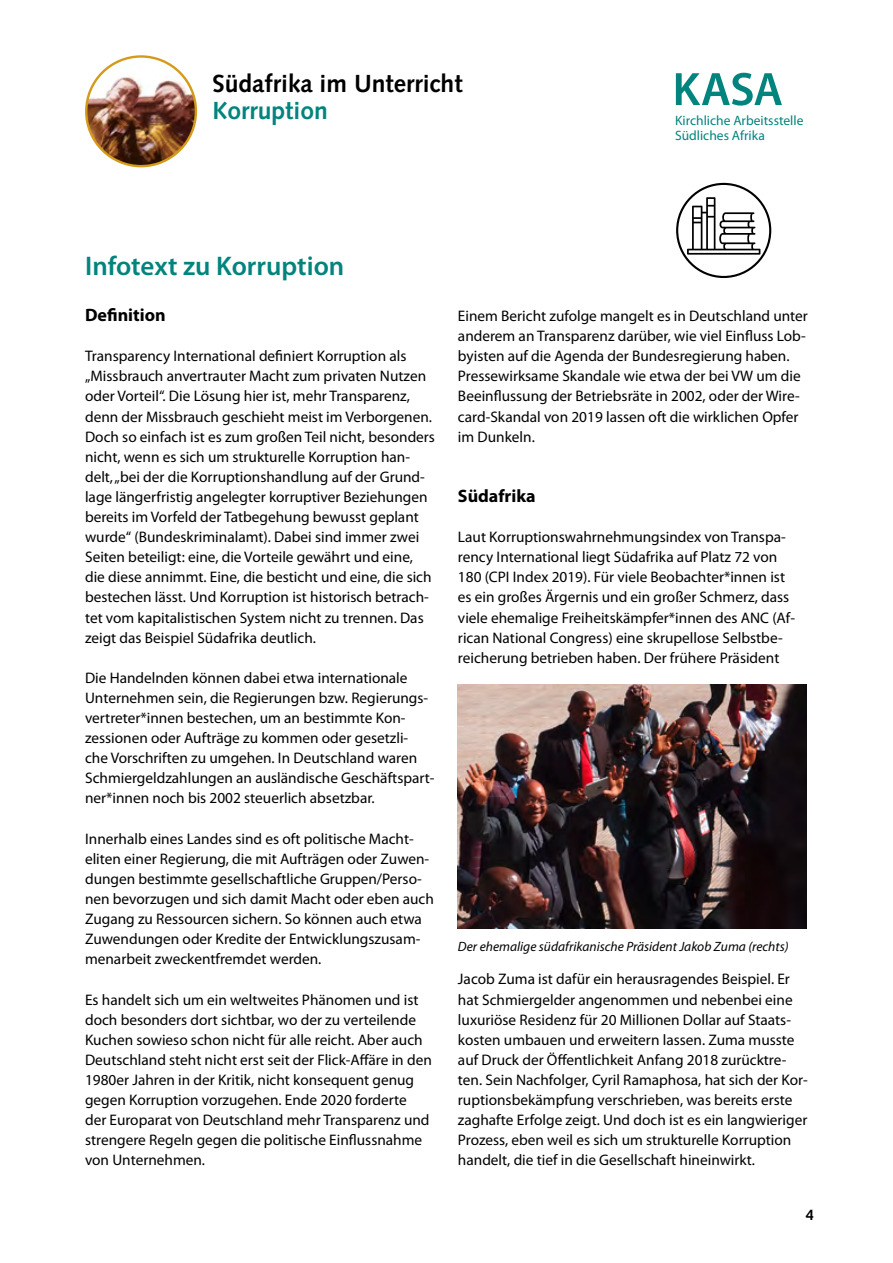
<style>
.page{position:relative;width:893px;height:1263px;background:#fff}
.page>*{position:absolute;margin:0;border:0;box-sizing:border-box;transform-origin:0 0}
.t1{font:600 27px "Myriad Pro";color:#00847d}
.t2{font:700 24.75px "Syntax";color:#000}
.t3{font:700 24.75px "Syntax";color:#00847d}
.t4{font:700 18px "Myriad Pro";color:#000}
.t5{font:15.3px/20.1px "Myriad Pro";color:#000}
.t6{font:700 15px "Syntax";color:#000}
.t7{font:13.65px/15.8px "Myriad Pro";color:#00847d}
.t8{font:italic 13.5px "Myriad Pro";color:#000}
</style>
<div class="page">
<img style="left:86px;top:56px;width:110px;height:110px;border-radius:55px">
<div style="left:85px;top:55px;width:112px;height:112px;border:2px solid #d49b1a;border-radius:50%"></div>
<svg style="left:676px;top:73px;width:106px;height:33px"></svg>
<img style="left:458px;top:685px;width:349px;height:243px">
<div style="left:676px;top:183px;width:95px;height:95px;border:2px solid #000;border-radius:50%"></div>
<svg style="left:687px;top:197px;width:73px;height:58px"></svg>
<h2 class="t2" style="left:212px;top:69px;width:252px">Südafrika im Unterricht</h2>
<h2 class="t3" style="left:212px;top:96px;width:117px">Korruption</h2>
<p class="t7" style="left:675px;top:112px;width:130px">Kirchliche Arbeitsstelle<br>Südliches Afrika</p>
<h1 class="t1" style="left:85px;top:249px;width:261px">Infotext zu Korruption</h1>
<p class="t4" style="left:85px;top:303px;width:82px">Definition</p>
<p class="t5" style="left:85px;top:346px;width:351px">Transparency International definiert Korruption als „Missbrauch anvertrauter Macht zum privaten Nutzen oder Vorteil“. Die Lösung hier ist, mehr Transparenz, denn der Missbrauch geschieht meist im Verborgenen.<br>Doch so einfach ist es zum großen Teil nicht, besonders nicht, wenn es sich um strukturelle Korruption han&shy;delt, „bei der die Korruptionshandlung auf der Grund&shy;lage längerfristig angelegter korruptiver Beziehungen bereits im Vorfeld der Tatbegehung bewusst geplant wurde“ (Bundeskriminalamt). Dabei sind immer zwei Seiten beteiligt: eine, die Vorteile gewährt und eine, die diese annimmt. Eine, die besticht und eine, die sich bestechen lässt. Und Korruption ist historisch betrach&shy;tet vom kapitalistischen System nicht zu trennen. Das zeigt das Beispiel Südafrika deutlich.</p>
<p class="t5" style="left:85px;top:667px;width:351px">Die Handelnden können dabei etwa internationale Unternehmen sein, die Regierungen bzw. Regierungs&shy;vertreter*innen bestechen, um an bestimmte Kon&shy;zessionen oder Aufträge zu kommen oder gesetzli&shy;che Vorschriften zu umgehen. In Deutschland waren Schmiergeldzahlungen an ausländische Geschäftspart&shy;ner*innen noch bis 2002 steuerlich absetzbar.</p>
<p class="t5" style="left:85px;top:828px;width:350px">Innerhalb eines Landes sind es oft politische Macht&shy;eliten einer Regierung, die mit Aufträgen oder Zuwen&shy;dungen bestimmte gesellschaftliche Gruppen/Perso&shy;nen bevorzugen und sich damit Macht oder eben auch Zugang zu Ressourcen sichern. So können auch etwa Zuwendungen oder Kredite der Entwicklungszusam&shy;menarbeit zweckentfremdet werden.</p>
<p class="t5" style="left:85px;top:989px;width:348px">Es handelt sich um ein weltweites Phänomen und ist doch besonders dort sichtbar, wo der zu verteilende Kuchen sowieso schon nicht für alle reicht. Aber auch Deutschland steht nicht erst seit der Flick-Affäre in den 1980er Jahren in der Kritik, nicht konsequent genug gegen Korruption vorzugehen. Ende 2020 forderte der Europarat von Deutschland mehr Transparenz und strengere Regeln gegen die politische Einflussnahme von Unternehmen.</p>
<p class="t5" style="left:458px;top:306px;width:351px">Einem Bericht zufolge mangelt es in Deutschland unter anderem an Transparenz darüber, wie viel Einfluss Lob&shy;byisten auf die Agenda der Bundesregierung haben.<br>Pressewirksame Skandale wie etwa der bei VW um die Beeinflussung der Betriebsräte in 2002, oder der Wire&shy;card-Skandal von 2019 lassen oft die wirklichen Opfer im Dunkeln.</p>
<p class="t4" style="left:458px;top:484px;width:79px">Südafrika</p>
<p class="t5" style="left:458px;top:527px;width:339px">Laut Korruptionswahrnehmungsindex von Transpa&shy;rency International liegt Südafrika auf Platz 72 von 180 (CPI Index 2019). Für viele Beobachter*innen ist es ein großes Ärgernis und ein großer Schmerz, dass viele ehemalige Freiheitskämpfer*innen des ANC (Af&shy;rican National Congress) eine skrupellose Selbstbe&shy;reicherung betrieben haben. Der frühere Präsident</p>
<p class="t8" style="left:458px;top:938px;width:332px">Der ehemalige südafrikanische Präsident Jakob Zuma (rechts)</p>
<p class="t5" style="left:458px;top:969px;width:351px">Jacob Zuma ist dafür ein herausragendes Beispiel. Er hat Schmiergelder angenommen und nebenbei eine luxuriöse Residenz für 20 Millionen Dollar auf Staats&shy;kosten umbauen und erweitern lassen. Zuma musste auf Druck der Öffentlichkeit Anfang 2018 zurücktre&shy;ten. Sein Nachfolger, Cyril Ramaphosa, hat sich der Kor&shy;ruptionsbekämpfung verschrieben, was bereits erste zaghafte Erfolge zeigt. Und doch ist es ein langwieriger Prozess, eben weil es sich um strukturelle Korruption handelt, die tief in die Gesellschaft hineinwirkt.</p>
<p class="t6" style="left:806px;top:1206px;width:10px">4</p>
</div>
